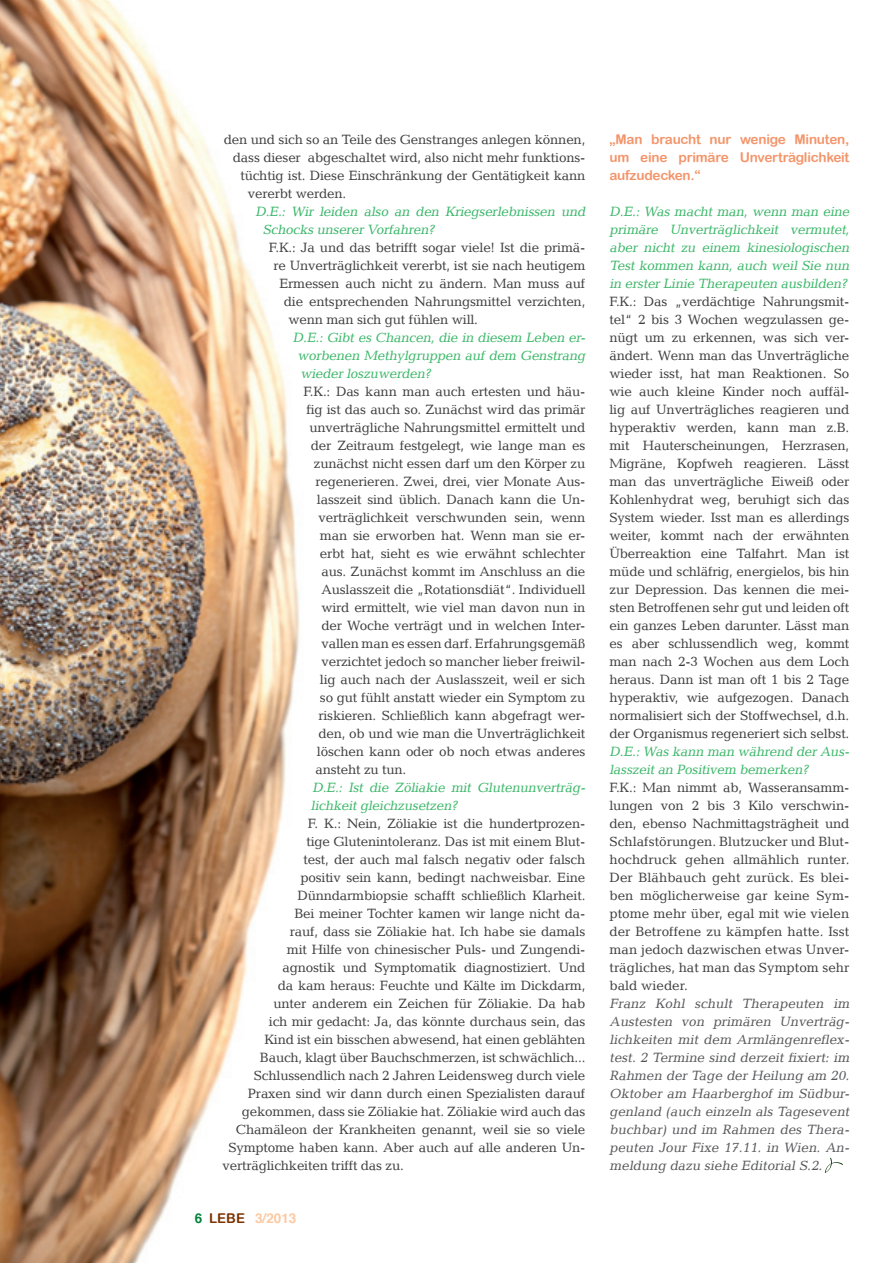
<style>
.page{position:relative;width:893px;height:1263px;background:#fff}
.page>*{position:absolute;margin:0;border:0;box-sizing:border-box;transform-origin:0 0}
.fließtext{font:13.5px/18px "Candida LT";letter-spacing:-.015em;color:#3e3e3f;text-align:justify}
.fließtext-2{font:italic 13.5px/18px "Candida LT";color:#3bb769;text-align:justify}
.fließtext-3{font:italic 13.5px/18px "Candida LT";color:#57585a;text-align:justify}
.fließtext-4{font:13.5px/18px "Arial Rounded MT Bold";letter-spacing:-.015em;color:#f4946a;text-align:justify}
.fließtext-5{font:italic 13.5px/18px "Candida LT";color:#38b669}
.t1{font:700 13.5px "Helvetica";color:#fcc9a1}
.s1{color:#00823a}
.s2{font-family:"Arial Rounded MT Bold";font-weight:400;color:#7b3300}
</style>
<div class="page">
<img style="left:0;top:0;width:300px;height:1263px">
<svg style="left:825px;top:1157px;width:18px;height:16px"></svg>
<p class="fließtext" style="left:224px;top:130px;width:363px">den und sich so an Teile des Genstranges anlegen können,</p>
<p class="fließtext" style="left:233px;top:148px;width:354px">dass dieser abgeschaltet wird, also nicht mehr funktions-</p>
<p class="fließtext" style="left:240px;top:166px;width:347px">tüchtig ist. Diese Einschränkung der Gentätigkeit kann</p>
<p class="fließtext" style="left:248px;top:184px;width:100px">vererbt werden.</p>
<p class="fließtext-5" style="left:263px;top:202px;width:327px;text-indent:-8px">D.E.: Wir leiden also an den Kriegserlebnissen und<br>Schocks unsererVorfahren?</p>
<p class="fließtext" style="left:269px;top:238px;width:318px">F.K.: Ja und das betrifft sogar viele! Ist die primä-</p>
<p class="fließtext" style="left:273px;top:256px;width:313px">re Unverträglichkeit vererbt, ist sie nach heutigem</p>
<p class="fließtext" style="left:279px;top:274px;width:307px">Ermessen auch nicht zu ändern. Man muss auf</p>
<p class="fließtext" style="left:284px;top:292px;width:303px">die entsprechenden Nahrungsmittel verzichten,</p>
<p class="fließtext" style="left:288px;top:310px;width:191px">wenn man sich gut fühlen will.</p>
<p class="fließtext-2" style="left:297px;top:328px;width:292px;text-indent:-4px">D.E.: Gibt es Chancen, die in diesem Leben er&shy;worbenen Methylgruppen auf dem Genstrang wiederloszuwerden?</p>
<p class="fließtext" style="left:303px;top:382px;width:284px">F.K.: Das kann man auch ertesten und häu-</p>
<p class="fließtext" style="left:306px;top:400px;width:281px">fig ist das auch so. Zunächst wird das primär</p>
<p class="fließtext" style="left:309px;top:418px;width:278px">unverträgliche Nahrungsmittel ermittelt und</p>
<p class="fließtext" style="left:311px;top:436px;width:276px">der Zeitraum festgelegt, wie lange man es</p>
<p class="fließtext" style="left:314px;top:454px;width:273px">zunächst nicht essen darf um den Körper zu</p>
<p class="fließtext" style="left:315px;top:472px;width:272px">regenerieren. Zwei, drei, vier Monate Aus-</p>
<p class="fließtext" style="left:317px;top:490px;width:270px">lasszeit sind üblich. Danach kann die Un-</p>
<p class="fließtext" style="left:318px;top:508px;width:269px">verträglichkeit verschwunden sein, wenn</p>
<p class="fließtext" style="left:320px;top:526px;width:267px">man sie erworben hat. Wenn man sie er-</p>
<p class="fließtext" style="left:320px;top:544px;width:267px">erbt hat, sieht es wie erwähnt schlechter</p>
<p class="fließtext" style="left:321px;top:562px;width:265px">aus. Zunächst kommt im Anschluss an die</p>
<p class="fließtext" style="left:321px;top:580px;width:266px">Auslasszeit die „Rotationsdiät“. Individuell</p>
<p class="fließtext" style="left:321px;top:598px;width:265px">wird ermittelt, wie viel man davon nun in</p>
<p class="fließtext" style="left:321px;top:616px;width:266px">der Woche verträgt und in welchen Inter-</p>
<p class="fließtext" style="left:321px;top:634px;width:265px">vallen man es essen darf. Erfahrungsgemäß</p>
<p class="fließtext" style="left:321px;top:652px;width:266px">verzichtet jedoch so mancher lieber freiwil-</p>
<p class="fließtext" style="left:320px;top:670px;width:267px">lig auch nach der Auslasszeit, weil er sich</p>
<p class="fließtext" style="left:320px;top:688px;width:267px">so gut fühlt anstatt wieder ein Symptom zu</p>
<p class="fließtext" style="left:318px;top:706px;width:269px">riskieren. Schließlich kann abgefragt wer-</p>
<p class="fließtext" style="left:318px;top:724px;width:268px">den, ob und wie man die Unverträglichkeit</p>
<p class="fließtext" style="left:317px;top:742px;width:270px">löschen kann oder ob noch etwas anderes</p>
<p class="fließtext" style="left:315px;top:760px;width:92px">ansteht zu tun.</p>
<p class="fließtext-2" style="left:311px;top:778px;width:279px">D.E.: Ist die Zöliakie mit Glutenunverträg&shy;lichkeitgleichzusetzen?</p>
<p class="fließtext" style="left:308px;top:814px;width:279px">F. K.: Nein, Zöliakie ist die hundertprozen-</p>
<p class="fließtext" style="left:306px;top:832px;width:281px">tige Glutenintoleranz. Das ist mit einem Blut-</p>
<p class="fließtext" style="left:303px;top:850px;width:283px">test, der auch mal falsch negativ oder falsch</p>
<p class="fließtext" style="left:300px;top:868px;width:286px">positiv sein kann, bedingt nachweisbar. Eine</p>
<p class="fließtext" style="left:297px;top:886px;width:289px">Dünndarmbiopsie schafft schließlich Klarheit.</p>
<p class="fließtext" style="left:294px;top:904px;width:293px">Bei meiner Tochter kamen wir lange nicht da-</p>
<p class="fließtext" style="left:290px;top:922px;width:297px">rauf, dass sie Zöliakie hat. Ich habe sie damals</p>
<p class="fließtext" style="left:287px;top:940px;width:300px">mit Hilfe von chinesischer Puls- und Zungendi-</p>
<p class="fließtext" style="left:282px;top:958px;width:304px">agnostik und Symptomatik diagnostiziert. Und</p>
<p class="fließtext" style="left:278px;top:976px;width:309px">da kam heraus: Feuchte und Kälte im Dickdarm,</p>
<p class="fließtext" style="left:273px;top:994px;width:313px">unter anderem ein Zeichen für Zöliakie. Da hab</p>
<p class="fließtext" style="left:269px;top:1012px;width:318px">ich mir gedacht: Ja, das könnte durchaus sein, das</p>
<p class="fließtext" style="left:264px;top:1030px;width:323px">Kind ist ein bisschen abwesend, hat einen geblähten</p>
<p class="fließtext" style="left:260px;top:1048px;width:327px">Bauch, klagt über Bauchschmerzen, ist schwächlich...</p>
<p class="fließtext" style="left:254px;top:1066px;width:333px">Schlussendlich nach 2 Jahren Leidensweg durch viele</p>
<p class="fließtext" style="left:248px;top:1084px;width:339px">Praxen sind wir dann durch einen Spezialisten darauf</p>
<p class="fließtext" style="left:242px;top:1102px;width:345px">gekommen, dass sie Zöliakie hat. Zöliakie wird auch das</p>
<p class="fließtext" style="left:236px;top:1120px;width:351px">Chamäleon der Krankheiten genannt, weil sie so viele</p>
<p class="fließtext" style="left:228px;top:1138px;width:359px">Symptome haben kann. Aber auch auf alle anderen Un-</p>
<p class="fließtext" style="left:222px;top:1156px;width:183px">verträglichkeiten trifft das zu.</p>
<p class="t1" style="left:195px;top:1208px;width:103px"><span class="s1">6</span> <span class="s2">LEBE</span> 3/2013</p>
<p class="fließtext-4" style="left:609px;top:130px;width:241px">„Man braucht nur wenige Minuten, um eine primäre Unverträglichkeit aufzudecken.“</p>
<p class="fließtext-2" style="left:609px;top:202px;width:244px">D.E.: Was macht man, wenn man eine primäre Unverträglichkeit vermutet, aber nicht zu einem kinesiologischen Test kommen kann, auch weil Sie nun in ersterLinie Therapeuten ausbilden?</p>
<p class="fließtext" style="left:609px;top:292px;width:241px">F.K.: Das „verdächtige Nahrungsmit&shy;tel“ 2 bis 3 Wochen wegzulassen ge&shy;nügt um zu erkennen, was sich ver&shy;ändert. Wenn man das Unverträgliche wieder isst, hat man Reaktionen. So wie auch kleine Kinder noch auffäl&shy;lig auf Unverträgliches reagieren und hyperaktiv werden, kann man z.B. mit Hauterscheinungen, Herzrasen, Migräne, Kopfweh reagieren. Lässt man das unverträgliche Eiweiß oder Kohlenhydrat weg, beruhigt sich das System wieder. Isst man es allerdings weiter, kommt nach der erwähnten Überreaktion eine Talfahrt. Man ist müde und schläfrig, energielos, bis hin zur Depression. Das kennen die mei&shy;sten Betroffenen sehr gut und leiden oft ein ganzes Leben darunter. Lässt man es aber schlussendlich weg, kommt man nach 2-3 Wochen aus dem Loch heraus. Dann ist man oft 1 bis 2 Tage hyperaktiv, wie aufgezogen. Danach normalisiert sich der Stoffwechsel, d.h. der Organismus regeneriert sich selbst.</p>
<p class="fließtext-2" style="left:609px;top:742px;width:244px">D.E.:Was kann man während derAus&shy;lasszeitan Positivem bemerken?</p>
<p class="fließtext" style="left:609px;top:778px;width:241px">F.K.: Man nimmt ab, Wasseransamm&shy;lungen von 2 bis 3 Kilo verschwin&shy;den, ebenso Nachmittagsträgheit und Schlafstörungen. Blutzucker und Blut&shy;hochdruck gehen allmählich runter.<br>Der Blähbauch geht zurück. Es blei&shy;ben möglicherweise gar keine Sym&shy;ptome mehr über, egal mit wie vielen der Betroffene zu kämpfen hatte. Isst man jedoch dazwischen etwas Unver&shy;trägliches, hat man das Symptom sehr bald wieder.</p>
<p class="fließtext-3" style="left:609px;top:994px;width:244px">Franz Kohl schult Therapeuten im Austesten von primären Unverträg&shy;lichkeiten mit dem Armlängenreflex&shy;test. 2 Termine sind derzeit fixiert: im Rahmen der Tage der Heilung am 20.<br>Oktober am Haarberghof im Südbur&shy;genland (auch einzeln als Tagesevent buchbar) und im Rahmen des Thera&shy;peuten Jour Fixe 17.11. in Wien. An&shy;meldung dazu siehe Editorial S.2.</p>
</div>
